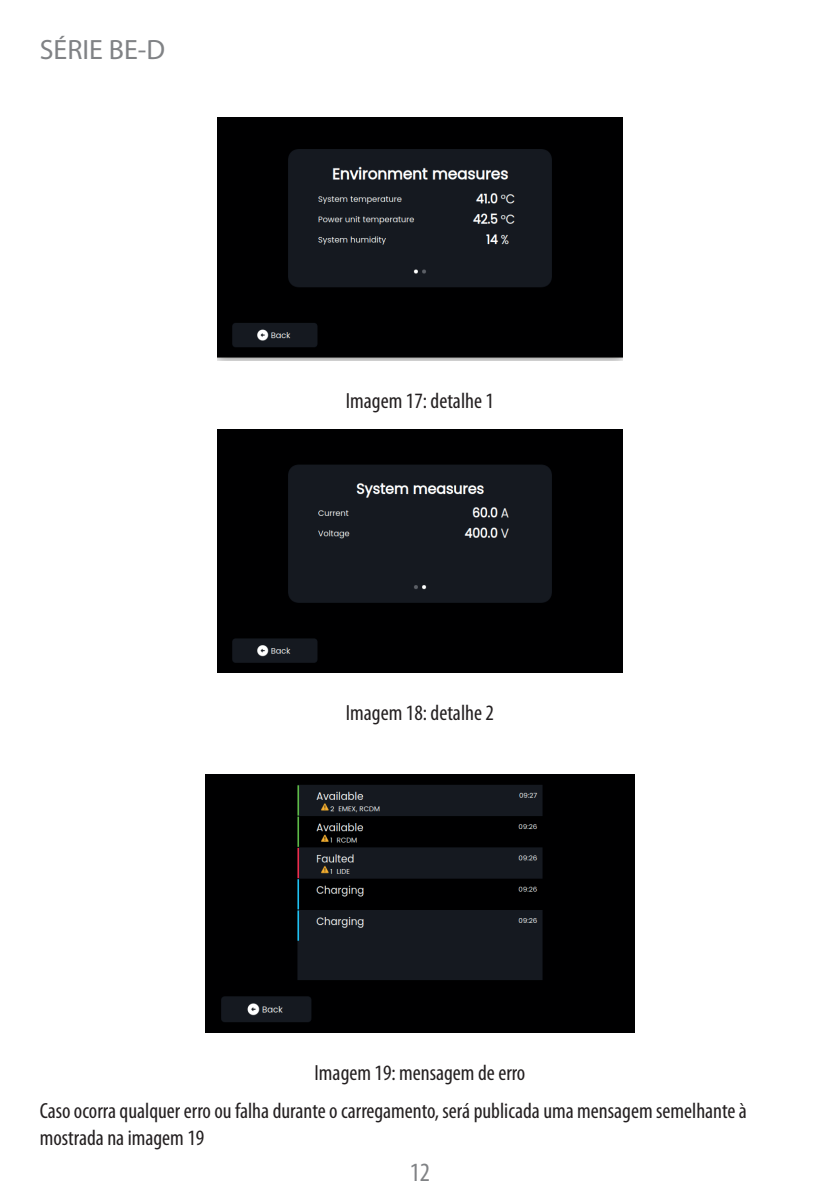
<style>
.page{position:relative;width:840px;height:1191px;background:#fff}
.page>*{position:absolute;margin:0;border:0;box-sizing:border-box;transform-origin:0 0}
.t1{font:28px "Myriad Pro";color:#808285}
.t2{font:condensed 26.4px "Myriad Pro";color:#808285}
.t3{font:condensed 22px/37.8px "Myriad Pro";color:#231f20}
</style>
<div class="page">
<img style="left:217px;top:117px;width:405px;height:243px">
<img style="left:217px;top:429px;width:405px;height:243px">
<img style="left:205px;top:775px;width:429px;height:257px">
<p class="t1" style="left:40px;top:32px;width:127px">SÉRIE BE-D</p>
<p class="t3" style="left:346px;top:382px;width:149px">Imagem 17: detalhe 1</p>
<p class="t3" style="left:346px;top:694px;width:149px">Imagem 18: detalhe 2</p>
<p class="t3" style="left:40px;top:1054px;width:708px;text-indent:275px">Imagem 19: mensagem de erro<br>Caso ocorra qualquer erro ou falha durante o carregamento, será publicada uma mensagem semelhante à</p>
<p class="t3" style="left:40px;top:1118px;width:166px">mostrada na imagem 19</p>
<p class="t2" style="left:409px;top:1156px;width:22px">12</p>
</div>
